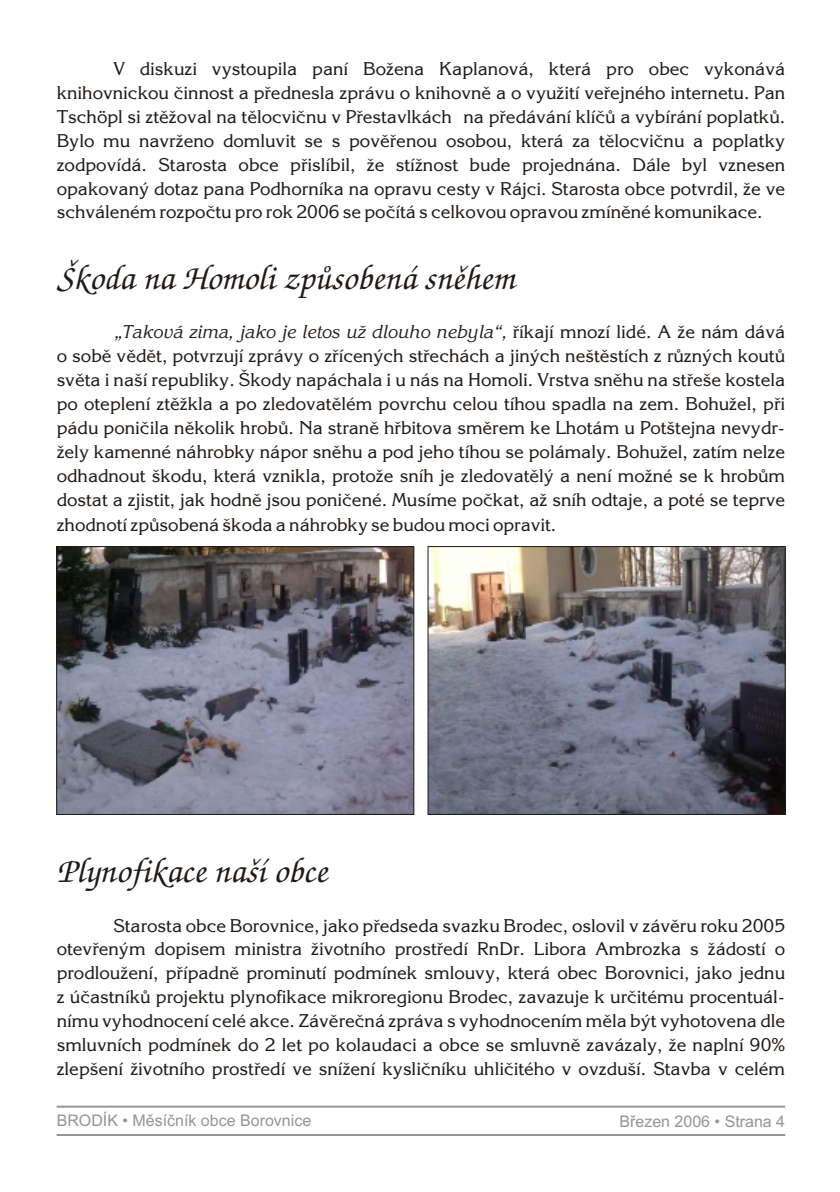
<style>
.page{position:relative;width:840px;height:1192px;background:#fff}
.page>*{position:absolute;margin:0;border:0;box-sizing:border-box;transform-origin:0 0}
.t1{font:italic 36px "Zapf Cha Itc LEE Med";color:#1f1a17}
.t2{font:18px/23.8px "Korinna";color:#1f1a17;text-align:justify}
.t3{font:16px "Arial CE";color:#969494}
.s1{font-style:italic}
</style>
<div class="page">
<hr style="left:57px;top:1134px;width:728px;height:2px;background:#969494">
<hr style="left:57px;top:1106px;width:728px;height:2px;background:#969494">
<img style="left:58px;top:548px;width:354px;height:265px">
<div style="left:56px;top:546px;width:358px;height:269px;border:1px solid #1f1a17"></div>
<img style="left:430px;top:548px;width:354px;height:265px">
<div style="left:428px;top:546px;width:358px;height:269px;border:1px solid #1f1a17"></div>
<p class="t2" style="left:57px;top:58px;width:730px;text-indent:57px">V diskuzi vystoupila paní Božena Kaplanová, která pro obec vykonává knihovnickou èinnost a pøednesla zprávu o knihovnì a o využití veøejného internetu. Pan Tschöpl si ztìžoval na tìlocviènu v Pøestavlkách na pøedávání klíèù a vybírání poplatkù.<br>Bylo mu navrženo domluvit se s povìøenou osobou, která za tìlocviènu a poplatky zodpovídá. Starosta obce pøislíbil, že stížnost bude projednána. Dále byl vznesen opakovaný dotaz pana Podhorníka na opravu cesty v Rájci. Starosta obce potvrdil, že ve schváleném rozpoètu pro rok 2006 se poèítá s celkovou opravou zmínìné komunikace.</p>
<h1 class="t1" style="left:57px;top:259px;width:459px">Škoda na Homoli zpùsobená snìhem</h1>
<p class="t2" style="left:57px;top:321px;width:730px;text-indent:57px"><span class="s1">„Taková zima, jako je letos už dlouho nebyla“,</span> øíkají mnozí lidé. A že nám dává o sobì vìdìt, potvrzují zprávy o zøícených støechách a jiných neštìstích z rùzných koutù svìta i naší republiky. Škody napáchala i u nás na Homoli. Vrstva snìhu na støeše kostela po oteplení ztìžkla a po zledovatìlém povrchu celou tíhou spadla na zem. Bohužel, pøi pádu ponièila nìkolik hrobù. Na stranì høbitova smìrem ke Lhotám u Potštejna nevydr&shy;žely kamenné náhrobky nápor snìhu a pod jeho tíhou se polámaly. Bohužel, zatím nelze odhadnout škodu, která vznikla, protože sníh je zledovatìlý a není možné se k hrobùm dostat a zjistit, jak hodnì jsou ponièené. Musíme poèkat, až sníh odtaje, a poté se teprve zhodnotí zpùsobená škoda a náhrobky se budou moci opravit.</p>
<h1 class="t1" style="left:57px;top:853px;width:272px">Plynofikace naší obce</h1>
<p class="t2" style="left:57px;top:914px;width:730px;text-indent:57px">Starosta obce Borovnice, jako pøedseda svazku Brodec, oslovil v závìru roku 2005 otevøeným dopisem ministra životního prostøedí RnDr. Libora Ambrozka s žádostí o prodloužení, pøípadnì prominutí podmínek smlouvy, která obec Borovnici, jako jednu z úèastníkù projektu plynofikace mikroregionu Brodec, zavazuje k urèitému procentuál&shy;nímu vyhodnocení celé akce. Závìreèná zpráva s vyhodnocením mìla být vyhotovena dle smluvních podmínek do 2 let po kolaudaci a obce se smluvnì zavázaly, že naplní 90% zlepšení životního prostøedí ve snížení kyslièníku uhlièitého v ovzduší. Stavba v celém</p>
<p class="t3" style="left:57px;top:1115px;width:256px">BRODÍK • Mìsíèník obce Borovnice</p>
<p class="t3" style="left:619px;top:1115px;width:167px">Bøezen 2006 • Strana 4</p>
</div>
